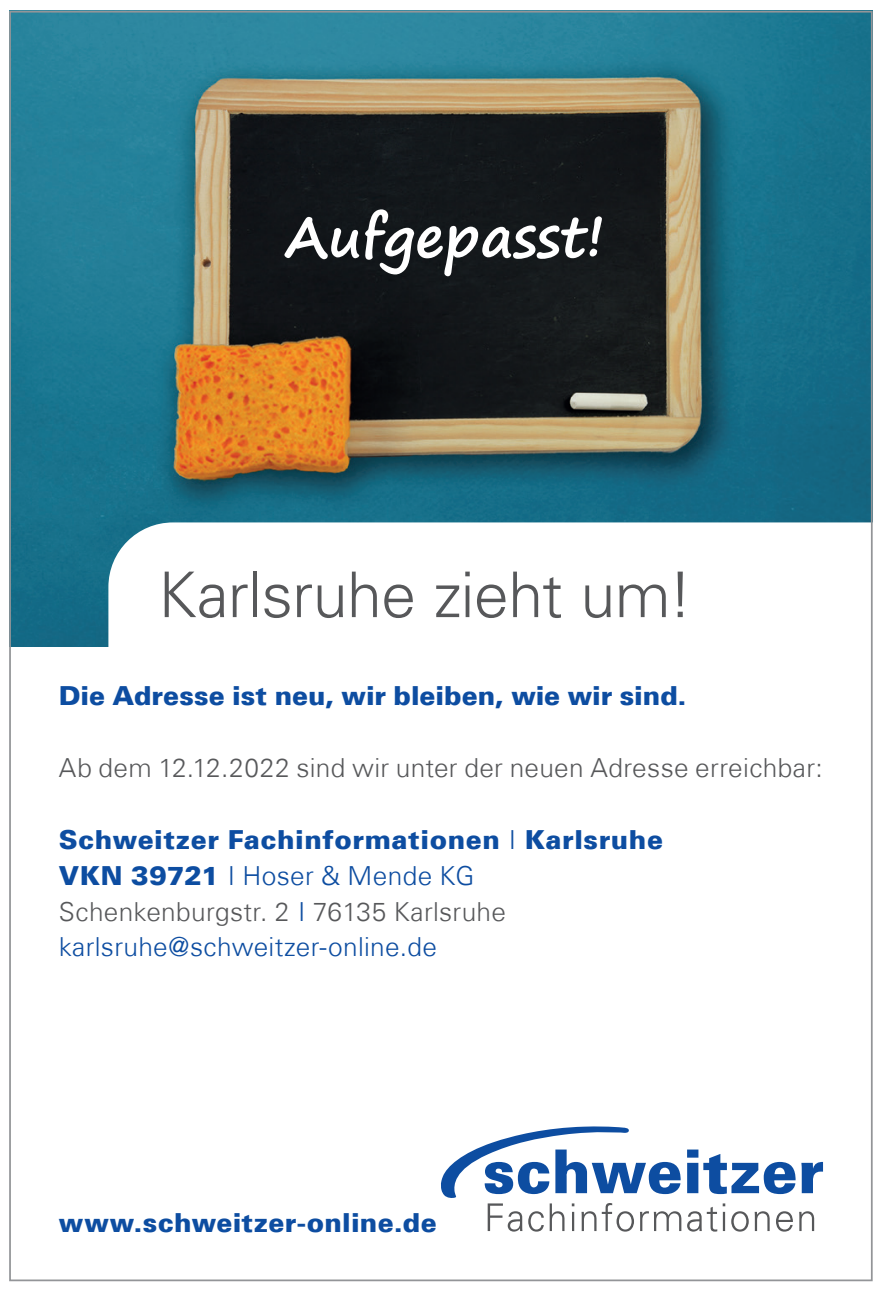
<style>
.page{position:relative;width:883px;height:1289px;background:#fff}
.page>*{position:absolute;margin:0;border:0;box-sizing:border-box;transform-origin:0 0}
.t1{font:300 63px "Univers Com 45";letter-spacing:-.01em;color:#57585a}
.t2{font:700 56px "Segoe Print";color:#fff}
.t3{font:900 26.25px "Univers Com 75";letter-spacing:.01em;color:#0d4da1}
.t4{font:300 26.25px/36.1px "Univers Com 45";letter-spacing:.01em;color:#0d4da1}
.t5{font:300 26.25px "Univers Com 45";letter-spacing:.01em;color:#57585a}
.s1{font-family:"Univers Com 45";font-weight:300}
.s2{font-family:"Univers Com 75";font-weight:900}
.s3{color:#57585a}
</style>
<div class="page">
<img style="left:12px;top:14px;width:857px;height:632px">
<svg style="left:108px;top:522px;width:765px;height:197px"></svg>
<svg style="left:687px;top:1203px;width:38px;height:28px"></svg>
<svg style="left:731px;top:1211px;width:17px;height:20px"></svg>
<svg style="left:754px;top:1211px;width:15px;height:20px"></svg>
<svg style="left:776px;top:1211px;width:17px;height:20px"></svg>
<svg style="left:799px;top:1211px;width:15px;height:20px"></svg>
<svg style="left:687px;top:1149px;width:108px;height:45px"></svg>
<svg style="left:801px;top:1161px;width:22px;height:32px"></svg>
<svg style="left:441px;top:1126px;width:240px;height:105px"></svg>
<h2 class="t2" style="left:285px;top:186px;width:321px">Aufgepasst!</h2>
<h1 class="t1" style="left:158px;top:556px;width:536px">Karlsruhe zieht um!</h1>
<p class="t3" style="left:59px;top:679px;width:629px">Die Adresse ist neu, wir bleiben, wie wir sind.</p>
<p class="t5" style="left:59px;top:751px;width:765px">Ab dem 12.12.2022 sind wir unter der neuen Adresse erreichbar:</p>
<p class="t3" style="left:59px;top:823px;width:606px">Schweitzer Fachinformationen <span class="s1">I</span> Karlsruhe</p>
<p class="t4" style="left:59px;top:857px;width:449px"><span class="s2">VKN 39721</span> I Hoser &amp; Mende KG<br><span class="s3">Schenkenburgstr. 2</span> I <span class="s3">76135 Karlsruhe </span>karlsruhe@schweitzer-online.de</p>
<p class="t3" style="left:59px;top:1205px;width:379px">www.schweitzer-online.de</p>
</div>
